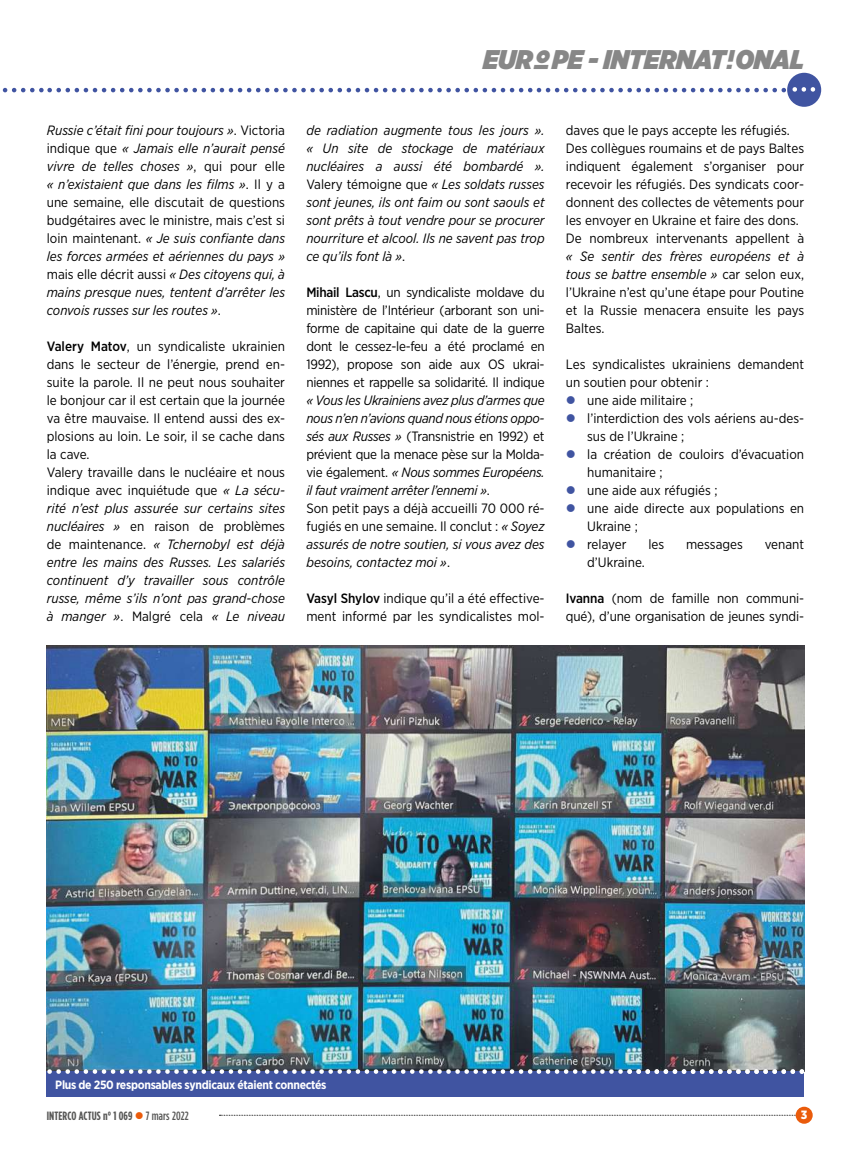
<style>
.page{position:relative;width:851px;height:1149px;background:#fff}
.page>*{position:absolute;margin:0;border:0;box-sizing:border-box;transform-origin:0 0}
.t1{font:italic 900 27px "Gotham Narrow";letter-spacing:-.01em;color:#878787}
.t2{font:13.5px/18px "Gotham Narrow";color:#000}
.t3{font:italic 13.5px/18px "Gotham Narrow";letter-spacing:-.01em;color:#000;text-align:justify}
.t4{font:700 12px "Gotham Narrow";letter-spacing:-.025em;color:#fff}
.t5{font:700 12px "Gotham Condensed";letter-spacing:.01em;color:#575756}
.t6{font:900 12px "Gotham Narrow";color:#fff}
.s1{font-family:"CFDT";font-stretch:condensed}
.s2{font-style:normal}
.s3{font-weight:500}
.s4{font-style:italic}
.s5{color:#4054a1}
.s6{color:#ea5b0b}
</style>
<div class="page">
<svg style="left:219px;top:1114px;width:576px;height:1px"></svg>
<div style="left:795px;top:1106px;width:17px;height:17px;background:#ea5b0b;border-radius:50%"></div>
<img style="left:47px;top:645px;width:757px;height:423px">
<div style="left:787px;top:73px;width:34px;height:34px;background:#4054a1;border-radius:50%"></div>
<svg style="left:2px;top:87px;width:813px;height:5px"></svg>
<div style="left:47px;top:1071px;width:757px;height:25px;background:#4054a1"></div>
<svg style="left:47px;top:1068px;width:757px;height:5px"></svg>
<h1 class="t1" style="left:483px;top:41px;width:322px">EUR<span class="s1">O</span>PE - INTERNAT<span class="s1">I</span>ONAL</h1>
<p class="t3" style="left:47px;top:121px;width:240px">Russie c’était fini pour toujours »<span class="s2">. Victoria indique que</span> « Jamais elle n’aurait pensé vivre de telles choses »<span class="s2">, qui pour elle </span>« n’existaient que dans les films »<span class="s2">. Il y a une semaine, elle discutait de questions budgétaires avec le ministre, mais c’est si loin maintenant.</span> « Je suis confiante dans les forces armées et aériennes du pays » <span class="s2">mais elle décrit aussi</span> « Des citoyens qui, à mains presque nues, tentent d’arrêter les convois russes sur les routes »<span class="s2">.</span></p>
<p class="t2" style="left:47px;top:337px;width:240px"><span class="s3">Valery Matov</span>, un syndicaliste ukrainien dans le secteur de l’énergie, prend en&shy;suite la parole. Il ne peut nous souhaiter le bonjour car il est certain que la journée va être mauvaise. Il entend aussi des ex&shy;plosions au loin. Le soir, il se cache dans la cave.<br>Valery travaille dans le nucléaire et nous indique avec inquiétude que <span class="s4">« La sécu&shy;rité n’est plus assurée sur certains sites nucléaires »</span> en raison de problèmes de maintenance. <span class="s4">« Tchernobyl est déjà entre les mains des Russes. Les salariés continuent d’y travailler sous contrôle russe, même s’ils n’ont pas grand-chose à manger »</span>. Malgré cela <span class="s4">« Le niveau</span></p>
<p class="t3" style="left:306px;top:121px;width:240px">de radiation augmente tous les jours ». « Un site de stockage de matériaux nucléaires a aussi été bombardé ».<br><span class="s2">Valery témoigne que</span> « Les soldats russes sont jeunes, ils ont faim ou sont saouls et sont prêts à tout vendre pour se procurer nourriture et alcool. Ils ne savent pas trop ce qu’ils font là »<span class="s2">.</span></p>
<p class="t2" style="left:306px;top:283px;width:240px;text-align:justify"><span class="s3">Mihail Lascu</span>, un syndicaliste moldave du ministère de l’Intérieur (arborant son uni&shy;forme de capitaine qui date de la guerre dont le cessez-le-feu a été proclamé en 1992), propose son aide aux OS ukrai&shy;niennes et rappelle sa solidarité. Il indique</p>
<p class="t3" style="left:306px;top:391px;width:240px;text-align:left">« Vous les Ukrainiens avez plus d’armes que nous n’en n’avions quand nous étions oppo&shy;sés aux Russes » <span class="s2">(Transnistrie en 1992) et prévient que la menace pèse sur la Molda&shy;vie également.</span> « Nous sommes Européens. il faut vraiment arrêter l’ennemi »<span class="s2">.<br>Son petit pays a déjà accueilli 70 000 ré&shy;fugiés en une semaine. Il conclut :</span> « Soyez assurés de notre soutien, si vous avez des besoins, contactez moi »<span class="s2">.</span></p>
<p class="t2" style="left:306px;top:589px;width:240px"><span class="s3">Vasyl Shylov</span> indique qu’il a été effective&shy;ment informé par les syndicalistes mol-</p>
<p class="t2" style="left:566px;top:121px;width:240px">daves que le pays accepte les réfugiés.<br>Des collègues roumains et de pays Baltes indiquent également s’organiser pour recevoir les réfugiés. Des syndicats coor&shy;donnent des collectes de vêtements pour les envoyer en Ukraine et faire des dons.<br>De nombreux intervenants appellent à</p>
<p class="t2" style="left:566px;top:247px;width:240px;text-align:justify"><span class="s4">« Se sentir des frères européens et à tous se battre ensemble »</span> car selon eux, l’Ukraine n’est qu’une étape pour Poutine et la Russie menacera ensuite les pays Baltes.</p>
<p class="t2" style="left:566px;top:355px;width:240px">Les syndicalistes ukrainiens demandent un soutien pour obtenir :</p>
<p class="t2" style="left:566px;top:391px;width:129px"><span class="s5">●</span> une aide militaire ;</p>
<p class="t2" style="left:587px;top:409px;width:218px;text-indent:-21px"><span class="s5">●</span> l’interdiction des vols aériens au-des&shy;sus de l’Ukraine ;</p>
<p class="t2" style="left:587px;top:445px;width:218px;text-indent:-21px"><span class="s5">●</span> la création de couloirs d’évacuation humanitaire ;</p>
<p class="t2" style="left:566px;top:481px;width:153px"><span class="s5">●</span> une aide aux réfugiés ;</p>
<p class="t2" style="left:587px;top:499px;width:218px;text-indent:-21px"><span class="s5">●</span> une aide directe aux populations en<br>Ukraine ;</p>
<p class="t2" style="left:566px;top:535px;width:62px"><span class="s5">●</span> relayer</p>
<p class="t2" style="left:648px;top:535px;width:17px">les</p>
<p class="t2" style="left:686px;top:535px;width:58px">messages</p>
<p class="t2" style="left:764px;top:535px;width:41px">venant</p>
<p class="t2" style="left:587px;top:553px;width:59px">d’Ukraine.</p>
<p class="t2" style="left:566px;top:589px;width:240px"><span class="s3">Ivanna</span> (nom de famille non communi&shy;qué), d’une organisation de jeunes syndi-</p>
<p class="t4" style="left:55px;top:1076px;width:273px">Plus de 250 responsables syndicaux étaient connectés</p>
<p class="t5" style="left:47px;top:1107px;width:143px">INTERCO ACTUS n° 1 069 <span class="s6">●</span> <span class="s3">7 mars 2022</span></p>
<p class="t6" style="left:800px;top:1106px;width:8px">3</p>
</div>
